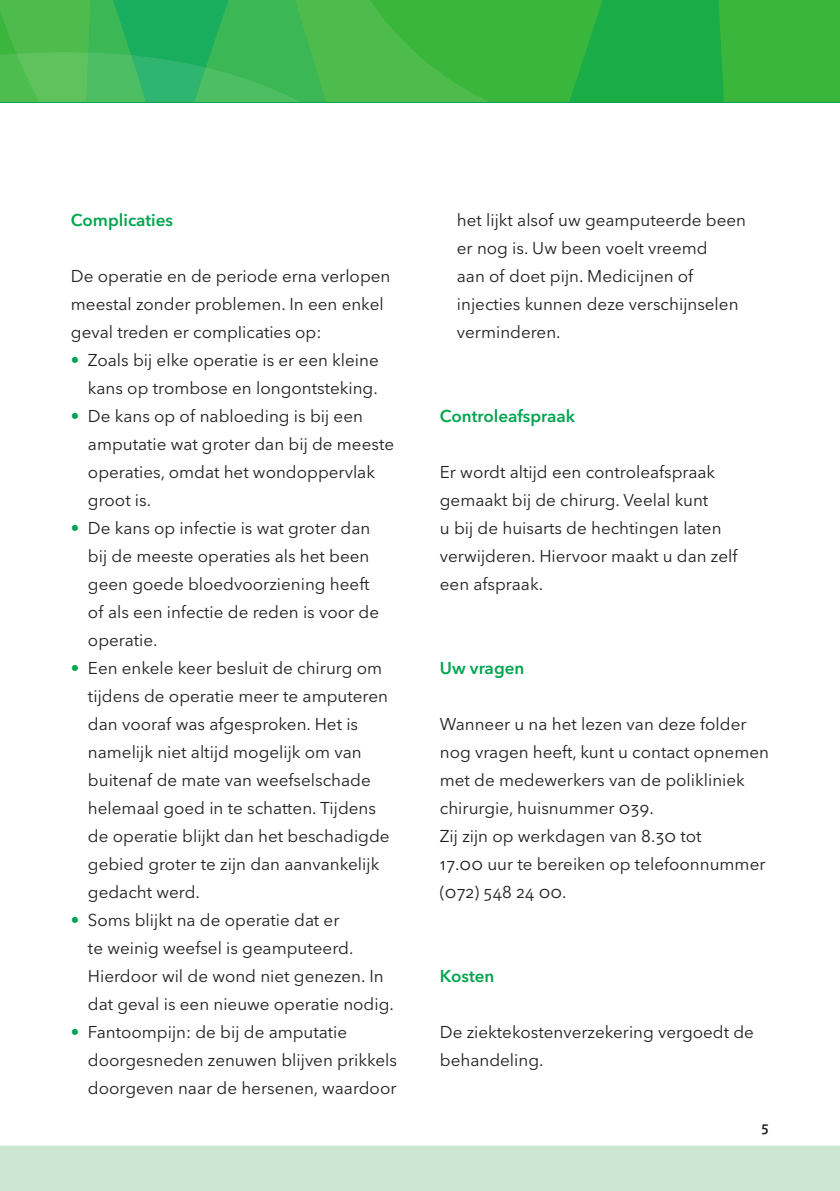
<style>
.page{position:relative;width:840px;height:1191px;background:#fff}
.page>*{position:absolute;margin:0;border:0;box-sizing:border-box;transform-origin:0 0}
.t1{font:17px/28px "Avenir Next LT Pro";color:#231f20}
.t2{font:600 17px "Avenir Next LT Pro";color:#00a54f}
.t3{font:600 14px "Avenir Next LT Pro";color:#231f20}
.s1{font-family:"Helvetica Neue LT";color:#00a54f}
</style>
<div class="page">
<svg style="left:0;top:0;width:839px;height:102px"></svg>
<svg style="left:0;top:52px;width:300px;height:50px"></svg>
<div style="left:0;top:1145px;width:839px;height:46px;background:#cbe6d3"></div>
<p class="t2" style="left:71px;top:210px;width:104px">Complicaties</p>
<p class="t1" style="left:71px;top:262px;width:321px">De operatie en de periode erna verlopen meestal zonder problemen. In een enkel geval treden er compIicaties op:</p>
<p class="t1" style="left:71px;top:346px;width:309px;text-align:right"><span class="s1">•</span> Zoals bij elke operatie is er een kleine kans op trombose en longontsteking.</p>
<p class="t1" style="left:88px;top:402px;width:307px;text-indent:-17px"><span class="s1">•</span> De kans op of nabloeding is bij een amputatie wat groter dan bij de meeste operaties, omdat het wondoppervlak groot is.</p>
<p class="t1" style="left:88px;top:514px;width:292px;text-indent:-17px"><span class="s1">•</span> De kans op infectie is wat groter dan bij de meeste operaties als het been geen goede bloedvoorziening heeft of als een infectie de reden is voor de operatie.</p>
<p class="t1" style="left:88px;top:654px;width:303px;text-indent:-17px"><span class="s1">•</span> Een enkele keer besluit de chirurg om tijdens de operatie meer te amputeren dan vooraf was afgesproken. Het is namelijk niet altijd mogelijk om van buitenaf de mate van weefselschade helemaal goed in te schatten. Tijdens de operatie blijkt dan het beschadigde gebied groter te zijn dan aanvankelijk gedacht werd.</p>
<p class="t1" style="left:88px;top:906px;width:307px;text-indent:-17px"><span class="s1">•</span> Soms blijkt na de operatie dat er<br>te weinig weefsel is geamputeerd.<br>Hierdoor wil de wond niet genezen. In dat geval is een nieuwe operatie nodig.</p>
<p class="t1" style="left:88px;top:1018px;width:310px;text-indent:-17px"><span class="s1">•</span> Fantoompijn: de bij de amputatie doorgesneden zenuwen blijven prikkels doorgeven naar de hersenen, waardoor</p>
<p class="t1" style="left:456px;top:206px;width:290px">het lijkt alsof uw geamputeerde been er nog is. Uw been voelt vreemd<br>aan of doet pijn. Medicijnen of injecties kunnen deze verschijnselen verminderen.</p>
<p class="t2" style="left:439px;top:406px;width:137px">Controleafspraak</p>
<p class="t1" style="left:439px;top:458px;width:299px">Er wordt altijd een controleafspraak gemaakt bij de chirurg. Veelal kunt<br>u bij de huisarts de hechtingen laten verwijderen. Hiervoor maakt u dan zelf een afspraak.</p>
<p class="t2" style="left:439px;top:658px;width:86px">Uw vragen</p>
<p class="t1" style="left:439px;top:710px;width:330px">Wanneer u na het lezen van deze folder nog vragen heeft, kunt u contact opnemen met de medewerkers van de polikliniek chirurgie, huisnummer 039.<br>Zij zijn op werkdagen van 8.30 tot<br>17.00 uur te bereiken op telefoonnummer (072) 548 24 00.</p>
<p class="t2" style="left:439px;top:966px;width:56px">Kosten</p>
<p class="t1" style="left:439px;top:1018px;width:315px">De ziektekostenverzekering vergoedt de behandeling.</p>
<p class="t3" style="left:760px;top:1118px;width:9px">5</p>
</div>
